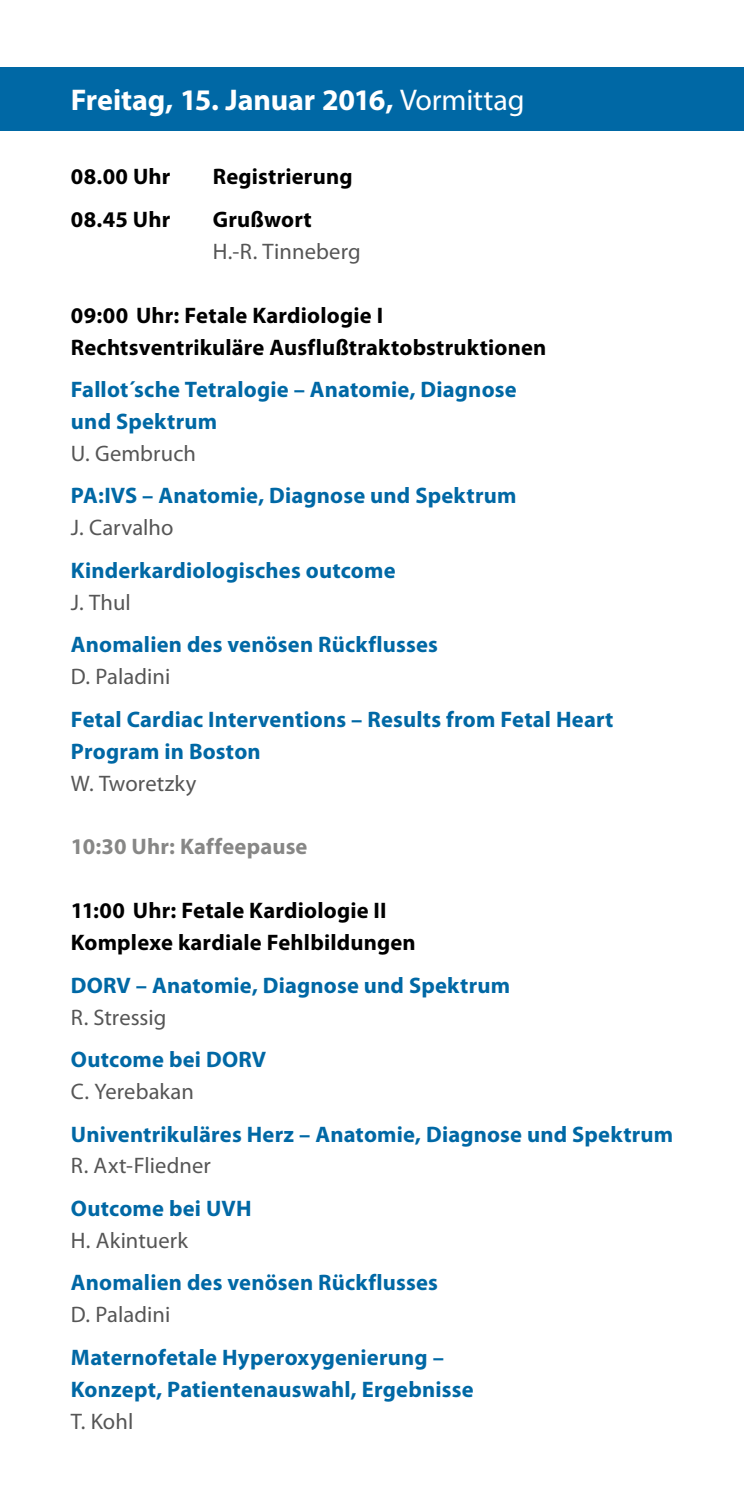
<style>
.page{position:relative;width:745px;height:1489px;background:#fff}
.page>*{position:absolute;margin:0;border:0;box-sizing:border-box;transform-origin:0 0}
.t1{font:700 30px "Myriad Pro";letter-spacing:-.005em;color:#fff}
.t2{font:700 22.5px/32px "Myriad Pro";letter-spacing:.01em;color:#0068a5}
.t3{font:700 22.5px/32px "Myriad Pro";letter-spacing:.01em;color:#000}
.t4{font:22.5px "Myriad Pro";color:#565656}
.t5{font:700 22.5px "Myriad Pro";letter-spacing:.01em;color:#878786}
.s1{font-weight:400}
</style>
<div class="page">
<div style="left:0;top:67px;width:742px;height:64px;background:#0068a5"></div>
<h1 class="t1" style="left:71px;top:80px;width:454px">Freitag, 15. Januar 2016, <span class="s1">Vormittag</span></h1>
<p class="t3" style="left:71px;top:160px;width:101px">08.00 Uhr</p>
<p class="t3" style="left:213px;top:160px;width:141px">Registrierung</p>
<p class="t3" style="left:71px;top:202px;width:101px">08.45 Uhr</p>
<p class="t3" style="left:213px;top:202px;width:100px">Grußwort</p>
<p class="t4" style="left:213px;top:237px;width:149px">H.-R. Tinneberg</p>
<p class="t3" style="left:71px;top:298px;width:476px">09:00 Uhr: Fetale Kardiologie I<br>Rechtsventrikuläre Ausflußtraktobstruktionen</p>
<p class="t2" style="left:71px;top:373px;width:447px">Fallot´sche Tetralogie – Anatomie, Diagnose und Spektrum</p>
<p class="t4" style="left:71px;top:439px;width:126px">U. Gembruch</p>
<p class="t2" style="left:71px;top:479px;width:446px">PA:IVS – Anatomie, Diagnose und Spektrum</p>
<p class="t4" style="left:71px;top:514px;width:104px">J. Carvalho</p>
<p class="t2" style="left:71px;top:553px;width:326px">Kinderkardiologisches outcome</p>
<p class="t4" style="left:71px;top:588px;width:61px">J. Thul</p>
<p class="t2" style="left:71px;top:628px;width:368px">Anomalien des venösen Rückflusses</p>
<p class="t4" style="left:71px;top:662px;width:101px">D. Paladini</p>
<p class="t2" style="left:71px;top:702px;width:543px">Fetal Cardiac Interventions – Results from Fetal Heart<br>Program in Boston</p>
<p class="t4" style="left:71px;top:769px;width:127px">W. Tworetzky</p>
<p class="t5" style="left:71px;top:832px;width:238px">10:30 Uhr: Kaffeepause</p>
<p class="t3" style="left:71px;top:893px;width:346px">11:00 Uhr: Fetale Kardiologie II<br>Komplexe kardiale Fehlbildungen</p>
<p class="t2" style="left:71px;top:968px;width:440px">DORV – Anatomie, Diagnose und Spektrum</p>
<p class="t4" style="left:71px;top:1003px;width:97px">R. Stressig</p>
<p class="t2" style="left:71px;top:1042px;width:196px">Outcome bei DORV</p>
<p class="t4" style="left:71px;top:1077px;width:124px">C. Yerebakan</p>
<p class="t2" style="left:71px;top:1117px;width:603px">Univentrikuläres Herz – Anatomie, Diagnose und Spektrum</p>
<p class="t4" style="left:71px;top:1151px;width:141px">R. Axt-Fliedner</p>
<p class="t2" style="left:71px;top:1191px;width:182px">Outcome bei UVH</p>
<p class="t4" style="left:71px;top:1226px;width:118px">H. Akintuerk</p>
<p class="t2" style="left:71px;top:1265px;width:368px">Anomalien des venösen Rückflusses</p>
<p class="t4" style="left:71px;top:1300px;width:101px">D. Paladini</p>
<p class="t2" style="left:71px;top:1340px;width:404px">Maternofetale Hyperoxygenierung –<br>Konzept, Patientenauswahl, Ergebnisse</p>
<p class="t4" style="left:71px;top:1406px;width:64px">T. Kohl</p>
</div>
